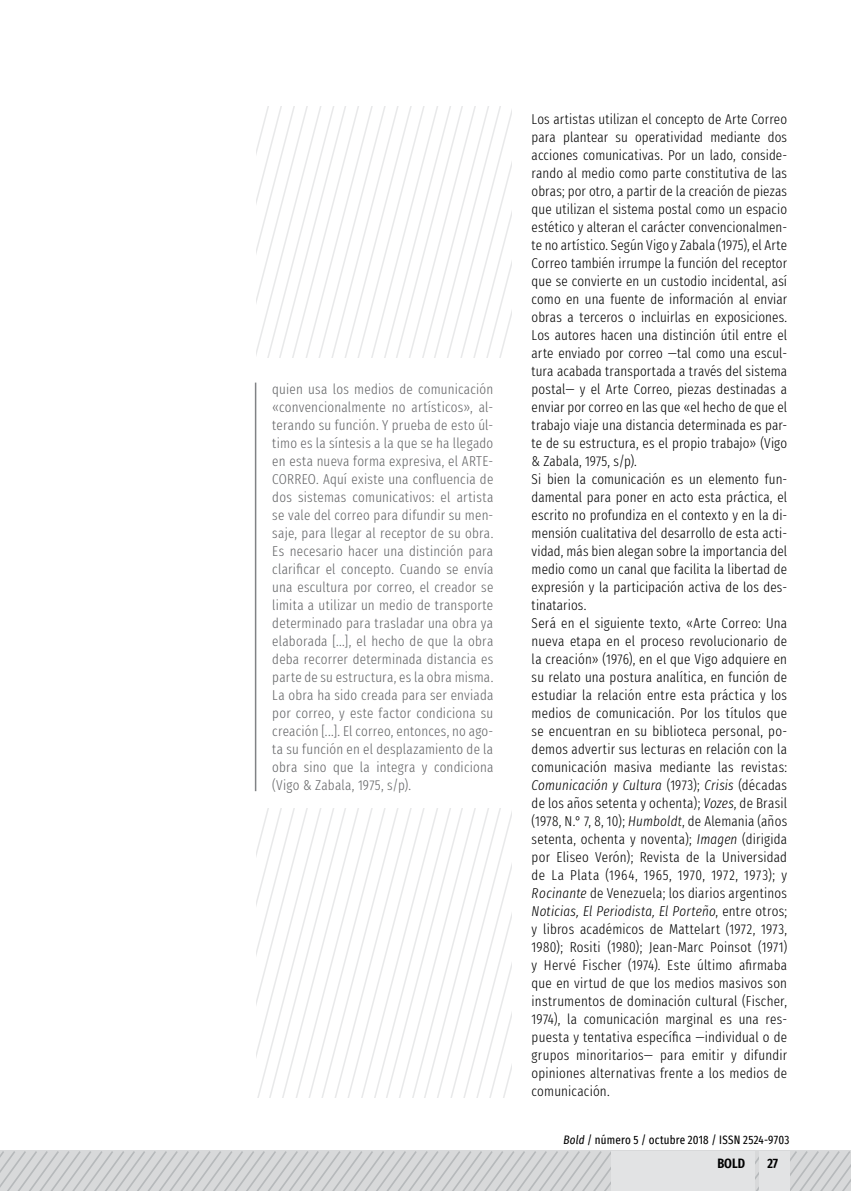
<style>
.page{position:relative;width:851px;height:1191px;background:#fff}
.page>*{position:absolute;margin:0;border:0;box-sizing:border-box;transform-origin:0 0}
.t1{font:300 extra-condensed 14.25px/18px "Fira Sans";letter-spacing:.01em;color:#000}
.t2{font:300 extra-condensed 14.25px/18px "Fira Sans";letter-spacing:.015em;color:#636466;text-align:justify}
.t3{font:600 extra-condensed 13.5px "Fira Sans";color:#000}
.t4{font:extra-condensed 12px "Fira Sans";letter-spacing:.015em;color:#000}
.s1{font-style:italic}
</style>
<div class="page">
<svg style="left:0;top:1150px;width:850px;height:41px;fill:#d8d9da"></svg>
<hr style="left:255px;top:382px;width:1px;height:409px;background:#808285">
<div style="left:759px;top:1151px;width:31px;height:40px;background:#e2e3e4"></div>
<div style="left:611px;top:1151px;width:143px;height:40px;background:#e2e3e4"></div>
<svg style="left:256px;top:808px;width:255px;height:289px"></svg>
<svg style="left:256px;top:106px;width:255px;height:251px"></svg>
<p class="t2" style="left:272px;top:380px;width:222px">quien usa los medios de comunicación «convencionalmente no artísticos», al&shy;terando su función. Y prueba de esto úl&shy;timo es la síntesis a la que se ha llegado en esta nueva forma expresiva, el ARTE-CORREO. Aquí existe una confluencia de dos sistemas comunicativos: el artista se vale del correo para difundir su men&shy;saje, para llegar al receptor de su obra.<br>Es necesario hacer una distinción para clarificar el concepto. Cuando se envía una escultura por correo, el creador se limita a utilizar un medio de transporte determinado para trasladar una obra ya elaborada [...], el hecho de que la obra deba recorrer determinada distancia es parte de su estructura, es la obra misma.<br>La obra ha sido creada para ser enviada por correo, y este factor condiciona su creación [...]. El correo, entonces, no ago&shy;ta su función en el desplazamiento de la obra sino que la integra y condiciona (Vigo &amp; Zabala, 1975, s/p).</p>
<p class="t1" style="left:531px;top:110px;width:257px">Los artistas utilizan el concepto de Arte Correo para plantear su operatividad mediante dos acciones comunicativas. Por un lado, conside&shy;rando al medio como parte constitutiva de las obras; por otro, a partir de la creación de piezas que utilizan el sistema postal como un espacio estético y alteran el carácter convencionalmen&shy;te no artístico. Según Vigo y Zabala (1975), el Arte Correo también irrumpe la función del receptor que se convierte en un custodio incidental, así como en una fuente de información al enviar obras a terceros o incluirlas en exposiciones.<br>Los autores hacen una distinción útil entre el arte enviado por correo —tal como una escul&shy;tura acabada transportada a través del sistema postal— y el Arte Correo, piezas destinadas a enviar por correo en las que «el hecho de que el trabajo viaje una distancia determinada es par&shy;te de su estructura, es el propio trabajo» (Vigo &amp; Zabala, 1975, s/p).<br>Si bien la comunicación es un elemento fun&shy;damental para poner en acto esta práctica, el escrito no profundiza en el contexto y en la di&shy;mensión cualitativa del desarrollo de esta acti&shy;vidad, más bien alegan sobre la importancia del medio como un canal que facilita la libertad de expresión y la participación activa de los des&shy;tinatarios.<br>Será en el siguiente texto, «Arte Correo: Una nueva etapa en el proceso revolucionario de la creación» (1976), en el que Vigo adquiere en su relato una postura analítica, en función de estudiar la relación entre esta práctica y los medios de comunicación. Por los títulos que se encuentran en su biblioteca personal, po&shy;demos advertir sus lecturas en relación con la comunicación masiva mediante las revistas:<br><span class="s1">Comunicación y Cultura</span> (1973); <span class="s1">Crisis</span> (décadas de los años setenta y ochenta); <span class="s1">Vozes</span>, de Brasil (1978, N.° 7, 8, 10); <span class="s1">Humboldt</span>, de Alemania (años setenta, ochenta y noventa); <span class="s1">Imagen</span> (dirigida por Eliseo Verón); Revista de la Universidad de La Plata (1964, 1965, 1970, 1972, 1973); y <span class="s1">Rocinante</span> de Venezuela; los diarios argentinos <span class="s1">Noticias, El Periodista, El Porteño</span>, entre otros; y libros académicos de Mattelart (1972, 1973, 1980); Rositi (1980); Jean-Marc Poinsot (1971) y Hervé Fischer (1974). Este último afirmaba que en virtud de que los medios masivos son instrumentos de dominación cultural (Fischer, 1974), la comunicación marginal es una res&shy;puesta y tentativa específica —individual o de grupos minoritarios— para emitir y difundir opiniones alternativas frente a los medios de comunicación.</p>
<p class="t4" style="left:563px;top:1130px;width:227px"><span class="s1">Bold</span> / número 5 / octubre 2018 / issn 2524-9703</p>
<p class="t3" style="left:717px;top:1152px;width:29px">BOLD</p>
<p class="t3" style="left:767px;top:1152px;width:12px">27</p>
</div>
